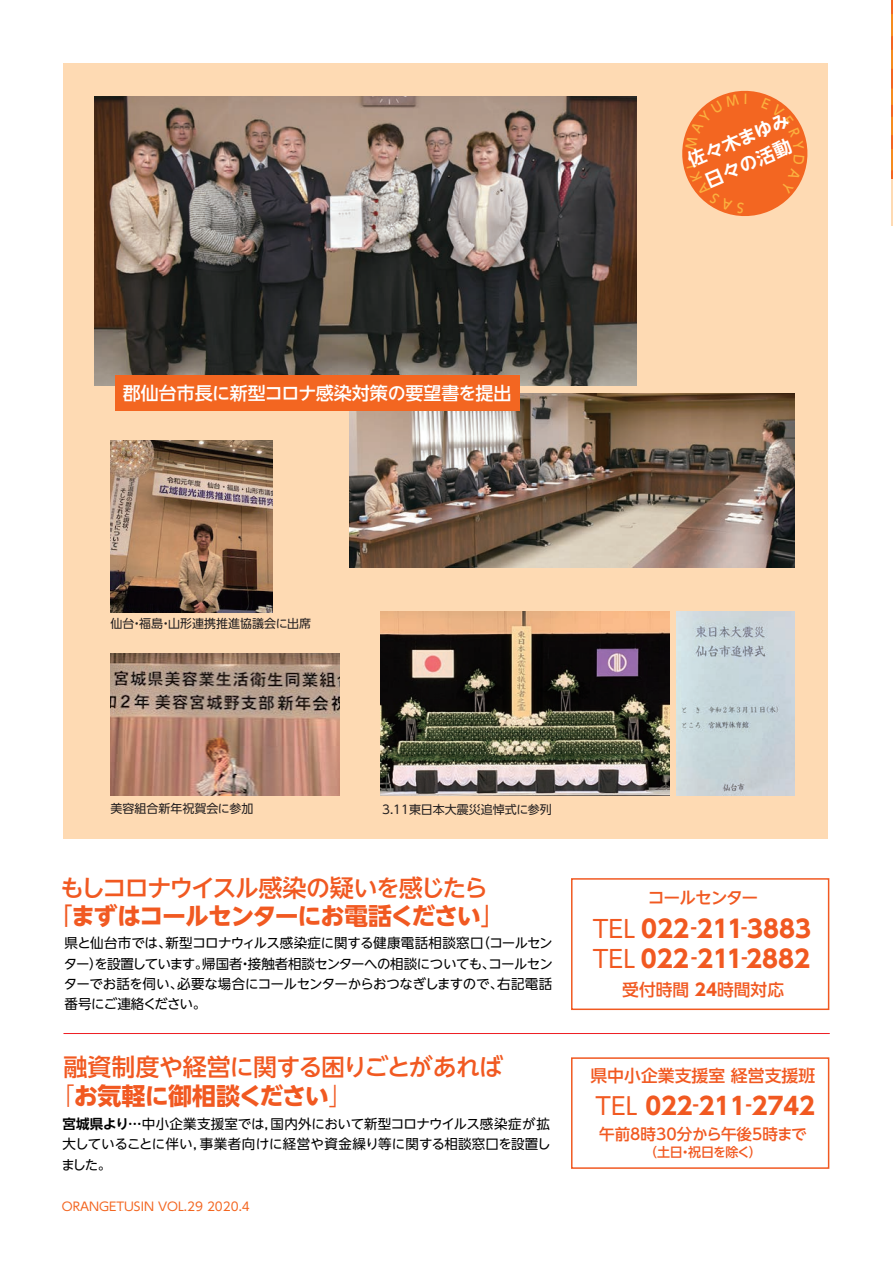
<style>
.page{position:relative;width:893px;height:1263px;background:#fff}
.page>*{position:absolute;margin:0;border:0;box-sizing:border-box;transform-origin:0 0}
.t1{font:700 24.15px/29.2px "UD Shin Go NT Pr 6 N";color:#f15921}
.t2{font:500 24px/28.8px "UD Shin Go NT Pr 6 N";letter-spacing:-.075em;color:#f15921;text-align:center}
.t3{font:500 24px/28.8px "UD Shin Go NT Pr 6 N";letter-spacing:-.035em;color:#f15921}
.t4{font:700 23.85px "UD Shin Go NT Pr 6 N";color:#f15921}
.t5{font:500 18px "UD Shin Go NT Pr 6 N";color:#fff}
.t6{font:700 18px/25.3px "UD Shin Go NT Pr 6 N De";color:#fff;text-align:center}
.t7{font:500 16.8px "UD Shin Go NT Pr 6 N";color:#f15921}
.t8{font:500 16.8px "UD Shin Go NT Pr 6 N";letter-spacing:-.075em;color:#f15921}
.t9{font:500 15.6px "UD Shin Go NT Pr 6 N";color:#f15921}
.t10{font:13.5px/20.2px "UD Shin Go NT Pr 6 N";letter-spacing:-.015em;color:#000;text-align:justify}
.t11{font:500 13.05px "UD Shin Go NT Pr 6 N";letter-spacing:-.055em;color:#f15921}
.t12{font:12px "UD Shin Go NT Pr 6 N";color:#231f20}
.t13{font:12px "UD Shin Go NT Pr 6 N";color:#f36621}
.s1{font-weight:400}
.s2{font-weight:700}
.s3{font-weight:300}
.s4{font-family:"UD Shin Go NT Pr 6 N De";font-weight:700}
</style>
<div class="page">
<hr style="left:892px;top:48px;width:1px;height:177px;background:#fedab3">
<div style="left:63px;top:64px;width:765px;height:775px;background:#fedab3"></div>
<hr style="left:892px;top:0;width:1px;height:178px;background:#f36621">
<svg style="left:892px;top:149px;width:1px;height:22px"></svg>
<svg style="left:892px;top:14px;width:1px;height:22px"></svg>
<svg style="left:892px;top:50px;width:1px;height:19px"></svg>
<svg style="left:892px;top:88px;width:1px;height:17px"></svg>
<svg style="left:892px;top:117px;width:1px;height:18px"></svg>
<img style="left:349px;top:393px;width:445px;height:175px">
<img style="left:94px;top:96px;width:543px;height:289px">
<img style="left:381px;top:611px;width:288px;height:185px">
<img style="left:110px;top:653px;width:230px;height:143px">
<img style="left:110px;top:441px;width:162px;height:172px">
<img style="left:676px;top:611px;width:118px;height:185px">
<div style="left:115px;top:375px;width:404px;height:35px;background:#f36621"></div>
<hr style="left:64px;top:1033px;width:765px;height:1px;background:#ee1d23">
<div style="left:571px;top:878px;width:258px;height:132px;border:2px solid #f15921"></div>
<div style="left:571px;top:1057px;width:258px;height:112px;border:2px solid #f15921"></div>
<svg style="left:682px;top:90px;width:126px;height:126px"></svg>
<h3 class="t5" style="left:123px;top:379px;width:390px">郡仙台市長に新型コロナ感染対策の要望書を提出</h3>
<h3 class="t6" style="left:684px;top:149px;width:110px;rotate:-23deg">佐々木まゆみ日々の活動</h3>
<p class="t12" style="left:110px;top:614px;width:202px">仙台・福島・山形連携推進協議会に出席</p>
<p class="t12" style="left:110px;top:798px;width:145px">美容組合新年祝賀会に参加</p>
<p class="t12" style="left:382px;top:800px;width:171px">3.11東日本大震災追悼式に参列</p>
<h2 class="t2" style="left:48px;top:872px;width:458px">もしコロナウイスル感染の疑いを感じたら<span class="s1">「</span><span class="s2">まずはコールセンターにお電話ください</span><span class="s1">」</span></h2>
<p class="t10" style="left:64px;top:933px;width:490px">県と仙台市では、新型コロナウィルス感染症に関する健康電話相談窓口（コールセンター）を設置しています。帰国者・接触者相談センターへの相談についても、コールセンターでお話を伺い、必要な場合にコールセンターからおつなぎしますので、右記電話番号にご連絡ください。</p>
<p class="t8" style="left:648px;top:884px;width:112px">コールセンター</p>
<h1 class="t1" style="left:593px;top:914px;width:220px"><span class="s1">TEL</span> 022-211-3883<br><span class="s1">TEL</span> 022-211-2882</h1>
<p class="t7" style="left:622px;top:975px;width:163px">受付時間 <span class="s2">24</span>時間対応</p>
<h2 class="t3" style="left:50px;top:1051px;width:454px;text-indent:13px">融資制度や経営に関する困りごとがあれば<span class="s3">「</span><span class="s2">お気軽に御相談ください</span><span class="s3">」</span></h2>
<p class="t7" style="left:590px;top:1062px;width:226px">県中小企業支援室 経営支援班</p>
<h3 class="t4" style="left:596px;top:1086px;width:221px"><span class="s1">TEL</span> 022-211-2742</h3>
<p class="t10" style="left:61px;top:1113px;width:491px"><span class="s4">宮城県より…</span>中小企業支援室では，国内外において新型コロナウイルス感染症が拡大していることに伴い，事業者向けに経営や資金繰り等に関する相談窓口を設置しました。</p>
<p class="t9" style="left:599px;top:1121px;width:209px">午前8時30分から午後5時まで</p>
<p class="t11" style="left:644px;top:1142px;width:119px">（土日・祝日を除く）</p>
<p class="t13" style="left:62px;top:1196px;width:189px">ORANGETUSIN VOL.29 2020.4</p>
</div>
